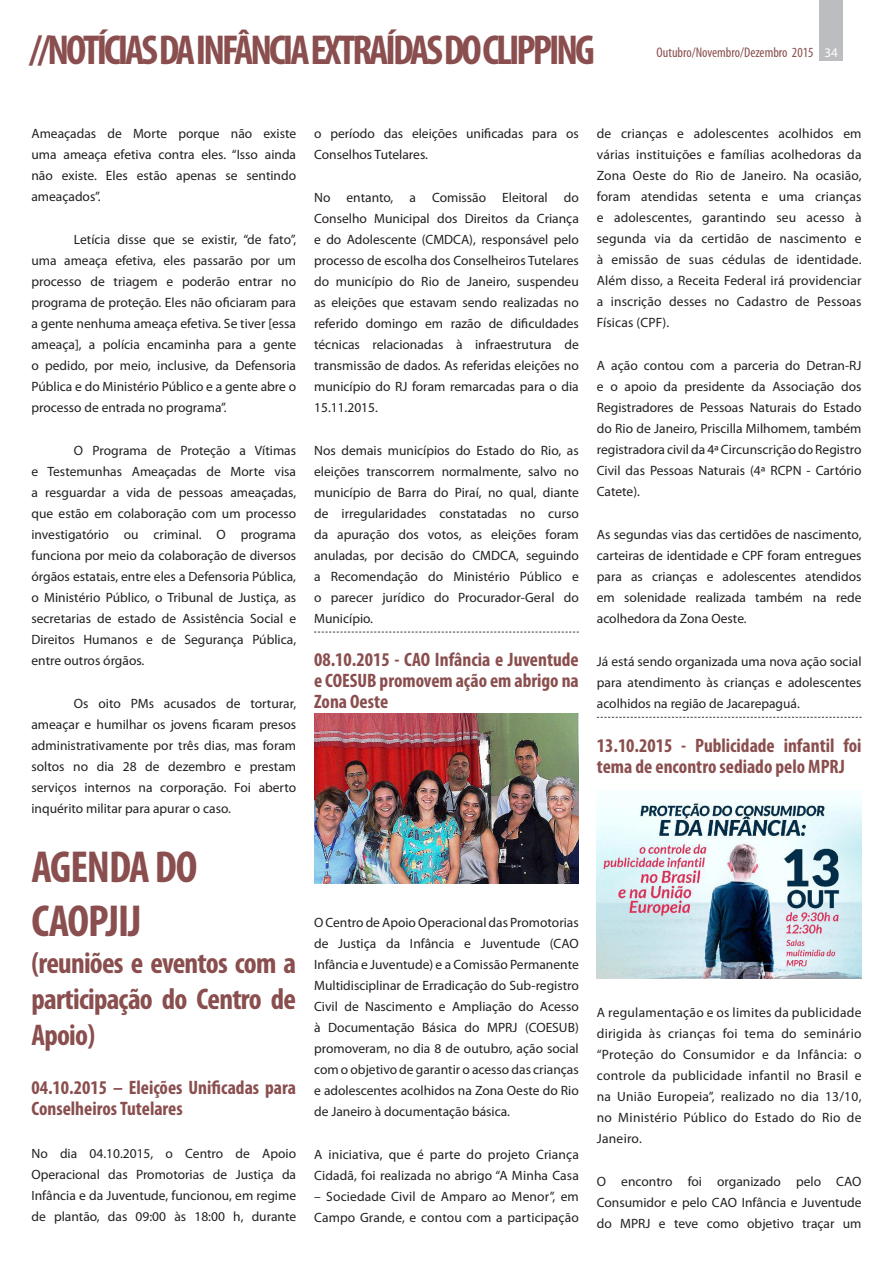
<style>
.page{position:relative;width:893px;height:1263px;background:#fff}
.page>*{position:absolute;margin:0;border:0;box-sizing:border-box;transform-origin:0 0}
.título_seção{font:700 condensed 45px/54px "Myriad Pro";letter-spacing:-.025em;color:#8a4e4e}
.t1{font:700 condensed 42px "Myriad Pro";letter-spacing:-.07em;color:#8a4e4e}
.título_seção-2{font:700 condensed 30px/36px "Myriad Pro";letter-spacing:-.025em;color:#8a4e4e;text-align:justify}
.tíulo_matéria_tracej{font:700 condensed 19.5px/21px "Myriad Pro";color:#8a4e4e;text-align:justify}
.tíulo_matéria__sem_r{font:700 condensed 19.5px/21px "Myriad Pro";color:#8a4e4e}
.t2{font:condensed 13.95px "Myriad Pro";color:#8a4e4e}
.texto_corrido__sem_r{font:13.5px/21px "Myriad Pro";color:#231f20;text-align:justify}
.texto_corrido__com_r{font:13.5px/21px "Myriad Pro";color:#231f20;text-align:justify}
.s1{font-stretch:normal;font-size:13.05px;color:#fff}
</style>
<div class="page">
<div style="left:820px;top:0;width:23px;height:61px;background:#bcbdc0"></div>
<svg style="left:314px;top:632px;width:265px;height:1px"></svg>
<img style="left:314px;top:714px;width:265px;height:170px">
<svg style="left:597px;top:717px;width:264px;height:1px"></svg>
<img style="left:597px;top:796px;width:264px;height:183px">
<h2 class="t1" style="left:30px;top:24px;width:567px">//NOTÍCIAS DA INFÂNCIA EXTRAÍDAS DO CLIPPING</h2>
<p class="t2" style="left:657px;top:44px;width:183px">Outubro/Novembro/Dezembro 2015 <span class="s1">34</span></p>
<p class="texto_corrido__com_r" style="left:31px;top:122px;width:266px">Ameaçadas de Morte porque não existe uma ameaça efetiva contra eles. “Isso ainda não existe. Eles estão apenas se sentindo ameaçados”.</p>
<p class="texto_corrido__com_r" style="left:31px;top:229px;width:266px;text-indent:43px">Letícia disse que se existir, “de fato”, uma ameaça efetiva, eles passarão por um processo de triagem e poderão entrar no programa de proteção. Eles não oficiaram para a gente nenhuma ameaça efetiva. Se tiver [essa ameaça], a polícia encaminha para a gente o pedido, por meio, inclusive, da Defensoria Pública e do Ministério Público e a gente abre o processo de entrada no programa”.</p>
<p class="texto_corrido__com_r" style="left:31px;top:440px;width:266px;text-indent:43px">O Programa de Proteção a Vítimas e Testemunhas Ameaçadas de Morte visa a resguardar a vida de pessoas ameaçadas, que estão em colaboração com um processo investigatório ou criminal. O programa funciona por meio da colaboração de diversos órgãos estatais, entre eles a Defensoria Pública, o Ministério Público, o Tribunal de Justiça, as secretarias de estado de Assistência Social e Direitos Humanos e de Segurança Pública, entre outros órgãos.</p>
<p class="texto_corrido__com_r" style="left:31px;top:693px;width:266px;text-indent:43px">Os oito PMs acusados de torturar, ameaçar e humilhar os jovens ficaram presos administrativamente por três dias, mas foram soltos no dia 28 de dezembro e prestam serviços internos na corporação. Foi aberto inquérito militar para apurar o caso.</p>
<p class="título_seção" style="left:31px;top:839px;width:167px">AGENDA DO<br>CAOPJIJ</p>
<p class="título_seção-2" style="left:31px;top:944px;width:266px">(reuniões e eventos com a participação do Centro de Apoio)</p>
<p class="tíulo_matéria__sem_r" style="left:31px;top:1076px;width:266px">04.10.2015 – Eleições Unificadas para<br>Conselheiros Tutelares</p>
<p class="texto_corrido__sem_r" style="left:31px;top:1143px;width:266px">No dia 04.10.2015, o Centro de Apoio Operacional das Promotorias de Justiça da Infância e da Juventude, funcionou, em regime de plantão, das 09:00 às 18:00 h, durante</p>
<p class="texto_corrido__sem_r" style="left:314px;top:122px;width:266px">o período das eleições unificadas para os<br>Conselhos Tutelares.</p>
<p class="texto_corrido__sem_r" style="left:314px;top:187px;width:266px">No entanto, a Comissão Eleitoral do Conselho Municipal dos Direitos da Criança e do Adolescente (CMDCA), responsável pelo processo de escolha dos Conselheiros Tutelares do município do Rio de Janeiro, suspendeu as eleições que estavam sendo realizadas no referido domingo em razão de dificuldades técnicas relacionadas à infraestrutura de transmissão de dados. As referidas eleições no município do RJ foram remarcadas para o dia 15.11.2015.</p>
<p class="texto_corrido__sem_r" style="left:314px;top:440px;width:266px">Nos demais municípios do Estado do Rio, as eleições transcorrem normalmente, salvo no município de Barra do Piraí, no qual, diante de irregularidades constatadas no curso da apuração dos votos, as eleições foram anuladas, por decisão do CMDCA, seguindo a Recomendação do Ministério Público e o parecer jurídico do Procurador-Geral do Município.</p>
<p class="tíulo_matéria_tracej" style="left:314px;top:649px;width:266px">08.10.2015 - CAO Infância e Juventude e COESUB promovem ação em abrigo na Zona Oeste</p>
<p class="texto_corrido__sem_r" style="left:597px;top:122px;width:266px">de crianças e adolescentes acolhidos em várias instituições e famílias acolhedoras da Zona Oeste do Rio de Janeiro. Na ocasião, foram atendidas setenta e uma crianças e adolescentes, garantindo seu acesso à segunda via da certidão de nascimento e à emissão de suas cédulas de identidade.<br>Além disso, a Receita Federal irá providenciar a inscrição desses no Cadastro de Pessoas Físicas (CPF).</p>
<p class="texto_corrido__sem_r" style="left:597px;top:355px;width:266px">A ação contou com a parceria do Detran-RJ e o apoio da presidente da Associação dos Registradores de Pessoas Naturais do Estado do Rio de Janeiro, Priscilla Milhomem, também registradora civil da 4ª Circunscrição do Registro Civil das Pessoas Naturais (4ª RCPN - Cartório Catete).</p>
<p class="texto_corrido__sem_r" style="left:597px;top:524px;width:266px">As segundas vias das certidões de nascimento, carteiras de identidade e CPF foram entregues para as crianças e adolescentes atendidos em solenidade realizada também na rede acolhedora da Zona Oeste.</p>
<p class="texto_corrido__sem_r" style="left:597px;top:651px;width:266px">Já está sendo organizada uma nova ação social para atendimento às crianças e adolescentes acolhidos na região de Jacarepaguá.</p>
<p class="tíulo_matéria_tracej" style="left:597px;top:734px;width:266px">13.10.2015 - Publicidade infantil foi tema de encontro sediado pelo MPRJ</p>
<p class="texto_corrido__sem_r" style="left:314px;top:912px;width:266px">O Centro de Apoio Operacional das Promotorias de Justiça da Infância e Juventude (CAO Infância e Juventude) e a Comissão Permanente Multidisciplinar de Erradicação do Sub-registro Civil de Nascimento e Ampliação do Acesso à Documentação Básica do MPRJ (COESUB) promoveram, no dia 8 de outubro, ação social com o objetivo de garantir o acesso das crianças e adolescentes acolhidos na Zona Oeste do Rio de Janeiro à documentação básica.</p>
<p class="texto_corrido__sem_r" style="left:314px;top:1144px;width:266px">A iniciativa, que é parte do projeto Criança<br>Cidadã, foi realizada no abrigo “A Minha Casa</p>
<p class="texto_corrido__sem_r" style="left:314px;top:1186px;width:266px">– Sociedade Civil de Amparo ao Menor”, em<br>Campo Grande, e contou com a participação</p>
<p class="texto_corrido__sem_r" style="left:597px;top:1001px;width:266px">A regulamentação e os limites da publicidade dirigida às crianças foi tema do seminário “Proteção do Consumidor e da Infância: o controle da publicidade infantil no Brasil e na União Europeia”, realizado no dia 13/10, no Ministério Público do Estado do Rio de Janeiro.</p>
<p class="texto_corrido__sem_r" style="left:597px;top:1171px;width:266px">O encontro foi organizado pelo CAO Consumidor e pelo CAO Infância e Juventude do MPRJ e teve como objetivo traçar um</p>
</div>
